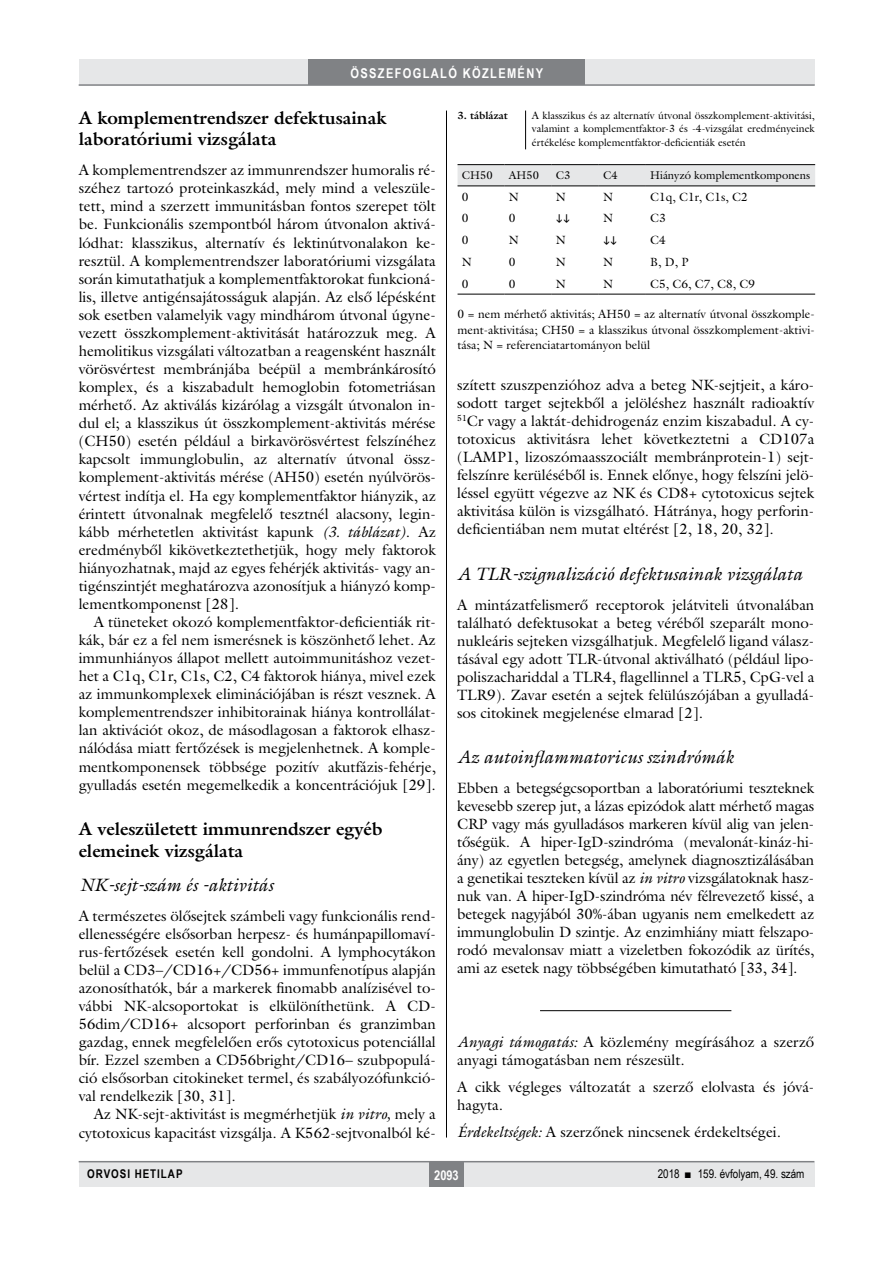
<style>
.page{position:relative;width:893px;height:1263px;background:#fff}
.page>*{position:absolute;margin:0;border:0;box-sizing:border-box;transform-origin:0 0}
.alcimbold{font:700 18px/21.6px "Galliard Reg";color:#000}
.alcimkurziv{font:italic 18px "Galliard Reg";color:#000}
.Body_tompa{font:15px/18px "Galliard Reg";color:#000;text-align:justify}
.Body_Text{font:15px/18px "Galliard Reg";color:#000;text-align:justify}
.t1{font:700 13.5px "Arial Narrow";letter-spacing:.1em;color:#fff}
.tompa_8_10{font:12px/15px "Galliard Reg";color:#000;text-align:justify}
.tabla{font:12px "Galliard Reg";color:#000}
.t2{font:12px "Arial Narrow";color:#000}
.t3{font:700 12px "Arial Narrow";letter-spacing:.08em;color:#000}
.tablafej{font:11.25px "Galliard Reg";color:#000}
.kepalairas2{font:10.5px/13.5px "Galliard Reg";color:#000;text-align:justify}
.kepalairas1{font:700 10.5px "Galliard Reg";color:#000}
.s1{font-style:italic}
</style>
<div class="page">
<div style="left:79px;top:1161px;width:735px;height:25px;background:#e6e7e8"></div>
<div style="left:429px;top:1161px;width:34px;height:25px;background:#808285"></div>
<hr style="left:79px;top:1161px;width:735px;height:1px;background:#808285">
<div style="left:79px;top:60px;width:735px;height:25px;background:#e6e7e8"></div>
<div style="left:308px;top:60px;width:277px;height:25px;background:#808285"></div>
<hr style="left:79px;top:84px;width:736px;height:2px;background:#808285">
<hr style="left:446px;top:111px;width:1px;height:1026px;background:#000">
<hr style="left:540px;top:1010px;width:191px;height:1px;background:#000">
<hr style="left:525px;top:111px;width:1px;height:38px;background:#000">
<svg style="left:458px;top:165px;width:357px;height:21px;background:#dddedf"></svg>
<hr style="left:458px;top:164px;width:47px;height:1px;background:#000">
<hr style="left:505px;top:164px;width:47px;height:1px;background:#000">
<hr style="left:552px;top:164px;width:47px;height:1px;background:#000">
<hr style="left:599px;top:164px;width:47px;height:1px;background:#000">
<hr style="left:646px;top:164px;width:169px;height:1px;background:#000">
<hr style="left:458px;top:186px;width:47px;height:1px;background:#000">
<hr style="left:505px;top:186px;width:47px;height:1px;background:#000">
<hr style="left:552px;top:186px;width:47px;height:1px;background:#000">
<hr style="left:599px;top:186px;width:47px;height:1px;background:#000">
<hr style="left:646px;top:186px;width:169px;height:1px;background:#000">
<hr style="left:458px;top:294px;width:47px;height:1px;background:#000">
<hr style="left:505px;top:294px;width:47px;height:1px;background:#000">
<hr style="left:552px;top:294px;width:47px;height:1px;background:#000">
<hr style="left:599px;top:294px;width:47px;height:1px;background:#000">
<hr style="left:646px;top:294px;width:169px;height:1px;background:#000">
<p class="t1" style="left:350px;top:63px;width:194px">ÖSSZEFOGLALÓ KÖZLEMÉNY</p>
<p class="alcimbold" style="left:79px;top:106px;width:309px">A komplementrendszer defektusainak laboratóriumi vizsgálata</p>
<p class="Body_tompa" style="left:79px;top:161px;width:359px">A komplementrendszer az immunrendszer humoralis ré&shy;széhez tartozó proteinkaszkád, mely mind a veleszüle&shy;tett, mind a szerzett immunitásban fontos szerepet tölt be. Funkcionális szempontból három útvonalon aktivá&shy;lódhat: klasszikus, alternatív és lektinútvonalakon ke&shy;resztül. A komplementrendszer laboratóriumi vizsgálata során kimutathatjuk a komplementfaktorokat funkcioná&shy;lis, illetve antigénsajátosságuk alapján. Az első lépésként sok esetben valamelyik vagy mindhárom útvonal úgyne&shy;vezett összkomplement-aktivitását határozzuk meg. A hemolitikus vizsgálati változatban a reagensként használt vörösvértest membránjába beépül a membránkárosító komplex, és a kiszabadult hemoglobin fotometriásan mérhető. Az aktiválás kizárólag a vizsgált útvonalon in&shy;dul el; a klasszikus út összkomplement-aktivitás mérése (CH50) esetén például a birkavörösvértest felszínéhez kapcsolt immunglobulin, az alternatív útvonal össz&shy;komplement-aktivitás mérése (AH50) esetén nyúlvörös&shy;vértest indítja el. Ha egy komplementfaktor hiányzik, az érintett útvonalnak megfelelő tesztnél alacsony, legin&shy;kább mérhetetlen aktivitást kapunk <span class="s1">(3. táblázat)</span>. Az eredményből kikövetkeztethetjük, hogy mely faktorok hiányozhatnak, majd az egyes fehérjék aktivitás- vagy an&shy;tigénszintjét meghatározva azonosítjuk a hiányzó komp&shy;lementkomponenst [28].</p>
<p class="Body_Text" style="left:79px;top:613px;width:359px;text-indent:15px">A tüneteket okozó komplementfaktor-deficientiák rit&shy;kák, bár ez a fel nem ismerésnek is köszönhető lehet. Az immunhiányos állapot mellett autoimmunitáshoz vezet&shy;het a C1q, C1r, C1s, C2, C4 faktorok hiánya, mivel ezek az immunkomplexek eliminációjában is részt vesznek. A komplementrendszer inhibitorainak hiánya kontrollálat&shy;lan aktivációt okoz, de másodlagosan a faktorok elhasz&shy;nálódása miatt fertőzések is megjelenhetnek. A komple&shy;mentkomponensek többsége pozitív akutfázis-fehérje, gyulladás esetén megemelkedik a koncentrációjuk [29].</p>
<p class="alcimbold" style="left:79px;top:818px;width:305px">A veleszületett immunrendszer egyéb elemeinek vizsgálata</p>
<p class="alcimkurziv" style="left:79px;top:873px;width:196px">NK-sejt-szám és -aktivitás</p>
<p class="Body_tompa" style="left:79px;top:906px;width:359px">A természetes ölősejtek számbeli vagy funkcionális rend&shy;ellenességére elsősorban herpesz- és humánpapillomaví&shy;rus-fertőzések esetén kell gondolni. A lymphocytákon belül a CD3–/CD16+/CD56+ immunfenotípus alapján azonosíthatók, bár a markerek finomabb analízisével to&shy;vábbi NK-alcsoportokat is elkülöníthetünk. A CD-56dim/CD16+ alcsoport perforinban és granzimban gazdag, ennek megfelelően erős cytotoxicus potenciállal bír. Ezzel szemben a CD56bright/CD16– szubpopulá&shy;ció elsősorban citokineket termel, és szabályozófunkció&shy;val rendelkezik [30, 31].</p>
<p class="Body_Text" style="left:79px;top:1105px;width:359px;text-align:right">Az NK-sejt-aktivitást is megmérhetjük <span class="s1">in vitro,</span> mely a cytotoxicus kapacitást vizsgálja. A K562-sejtvonalból ké-</p>
<p class="kepalairas1" style="left:458px;top:109px;width:52px">3. táblázat</p>
<p class="kepalairas2" style="left:532px;top:109px;width:284px">A klasszikus és az alternatív útvonal összkomplement-aktivitási, valamint a komplementfaktor-3 és -4-vizsgálat eredményeinek értékelése komplementfaktor-deficientiák esetén</p>
<p class="tablafej" style="left:462px;top:168px;width:32px">CH50</p>
<p class="tablafej" style="left:509px;top:168px;width:32px">AH50</p>
<p class="tablafej" style="left:556px;top:168px;width:16px">C3</p>
<p class="tablafej" style="left:603px;top:168px;width:16px">C4</p>
<p class="tablafej" style="left:650px;top:168px;width:161px">Hiányzó komplementkomponens</p>
<p class="tabla" style="left:462px;top:189px;width:8px">0</p>
<p class="tabla" style="left:509px;top:189px;width:11px">N</p>
<p class="tabla" style="left:556px;top:189px;width:11px">N</p>
<p class="tabla" style="left:603px;top:189px;width:11px">N</p>
<p class="tabla" style="left:650px;top:189px;width:99px">C1q, C1r, C1s, C2</p>
<p class="tabla" style="left:462px;top:211px;width:8px">0</p>
<p class="tabla" style="left:509px;top:211px;width:8px">0</p>
<p class="tabla" style="left:603px;top:211px;width:11px">N</p>
<p class="tabla" style="left:650px;top:211px;width:17px">C3</p>
<p class="tabla" style="left:462px;top:233px;width:8px">0</p>
<p class="tabla" style="left:509px;top:233px;width:11px">N</p>
<p class="tabla" style="left:556px;top:233px;width:11px">N</p>
<p class="tabla" style="left:650px;top:233px;width:17px">C4</p>
<p class="tabla" style="left:462px;top:255px;width:11px">N</p>
<p class="tabla" style="left:509px;top:255px;width:8px">0</p>
<p class="tabla" style="left:556px;top:255px;width:11px">N</p>
<p class="tabla" style="left:603px;top:255px;width:11px">N</p>
<p class="tabla" style="left:650px;top:255px;width:40px">B, D, P</p>
<p class="tabla" style="left:462px;top:276px;width:8px">0</p>
<p class="tabla" style="left:509px;top:276px;width:8px">0</p>
<p class="tabla" style="left:556px;top:276px;width:11px">N</p>
<p class="tabla" style="left:603px;top:276px;width:11px">N</p>
<p class="tabla" style="left:650px;top:276px;width:106px">C5, C6, C7, C8, C9</p>
<p class="tompa_8_10" style="left:458px;top:307px;width:359px">0 = nem mérhető aktivitás; AH50 = az alternatív útvonal összkomple&shy;ment-aktivitása; CH50 = a klasszikus útvonal összkomplement-aktivi&shy;tása; N = referenciatartományon belül</p>
<p class="Body_Text" style="left:457px;top:376px;width:359px">szített szuszpenzióhoz adva a beteg NK-sejtjeit, a káro&shy;sodott target sejtekből a jelöléshez használt radioaktív <sup>51</sup>Cr vagy a laktát-dehidrogenáz enzim kiszabadul. A cy&shy;totoxicus aktivitásra lehet következtetni a CD107a (LAMP1, lizoszómaasszociált membránprotein-1) sejt&shy;felszínre kerüléséből is. Ennek előnye, hogy felszíni jelö&shy;léssel együtt végezve az NK és CD8+ cytotoxicus sejtek aktivitása külön is vizsgálható. Hátránya, hogy perforin&shy;deficientiában nem mutat eltérést [2, 18, 20, 32].</p>
<p class="alcimkurziv" style="left:457px;top:562px;width:347px">A TLR-szignalizáció defektusainak vizsgálata</p>
<p class="Body_tompa" style="left:457px;top:595px;width:359px">A mintázatfelismerő receptorok jelátviteli útvonalában található defektusokat a beteg véréből szeparált mono&shy;nukleáris sejteken vizsgálhatjuk. Megfelelő ligand válasz&shy;tásával egy adott TLR-útvonal aktiválható (például lipo&shy;poliszachariddal a TLR4, flagellinnel a TLR5, CpG-vel a TLR9). Zavar esetén a sejtek felülúszójában a gyulladá&shy;sos citokinek megjelenése elmarad [2].</p>
<p class="alcimkurziv" style="left:457px;top:746px;width:278px">Az autoinflammatoricus szindrómák</p>
<p class="Body_tompa" style="left:457px;top:779px;width:359px">Ebben a betegségcsoportban a laboratóriumi teszteknek kevesebb szerep jut, a lázas epizódok alatt mérhető magas CRP vagy más gyulladásos markeren kívül alig van jelen&shy;tőségük. A hiper-IgD-szindróma (mevalonát-kináz-hi&shy;ány) az egyetlen betegség, amelynek diagnosztizálásában a genetikai teszteken kívül az <span class="s1">in vitro</span> vizsgálatoknak hasz&shy;nuk van. A hiper-IgD-szindróma név félrevezető kissé, a betegek nagyjából 30%-ában ugyanis nem emelkedett az immunglobulin D szintje. Az enzimhiány miatt felszapo&shy;rodó mevalonsav miatt a vizeletben fokozódik az ürítés, ami az esetek nagy többségében kimutatható [33, 34].</p>
<p class="Body_tompa" style="left:457px;top:1033px;width:359px"><span class="s1">Anyagi támogatás:</span> A közlemény megírásához a szerző anyagi támogatásban nem részesült.</p>
<p class="Body_tompa" style="left:457px;top:1078px;width:357px">A cikk végleges változatát a szerző elolvasta és jóvá&shy;hagyta.</p>
<p class="Body_tompa" style="left:457px;top:1123px;width:325px"><span class="s1">Érdekeltségek:</span> A szerzőnek nincsenek érdekeltségei.</p>
<p class="t3" style="left:87px;top:1165px;width:97px">ORVOSI HETILAP</p>
<p class="t1" style="left:434px;top:1165px;width:26px">2093</p>
<p class="t2" style="left:658px;top:1165px;width:148px">2018 ■ 159. évfolyam, 49. szám</p>
</div>
